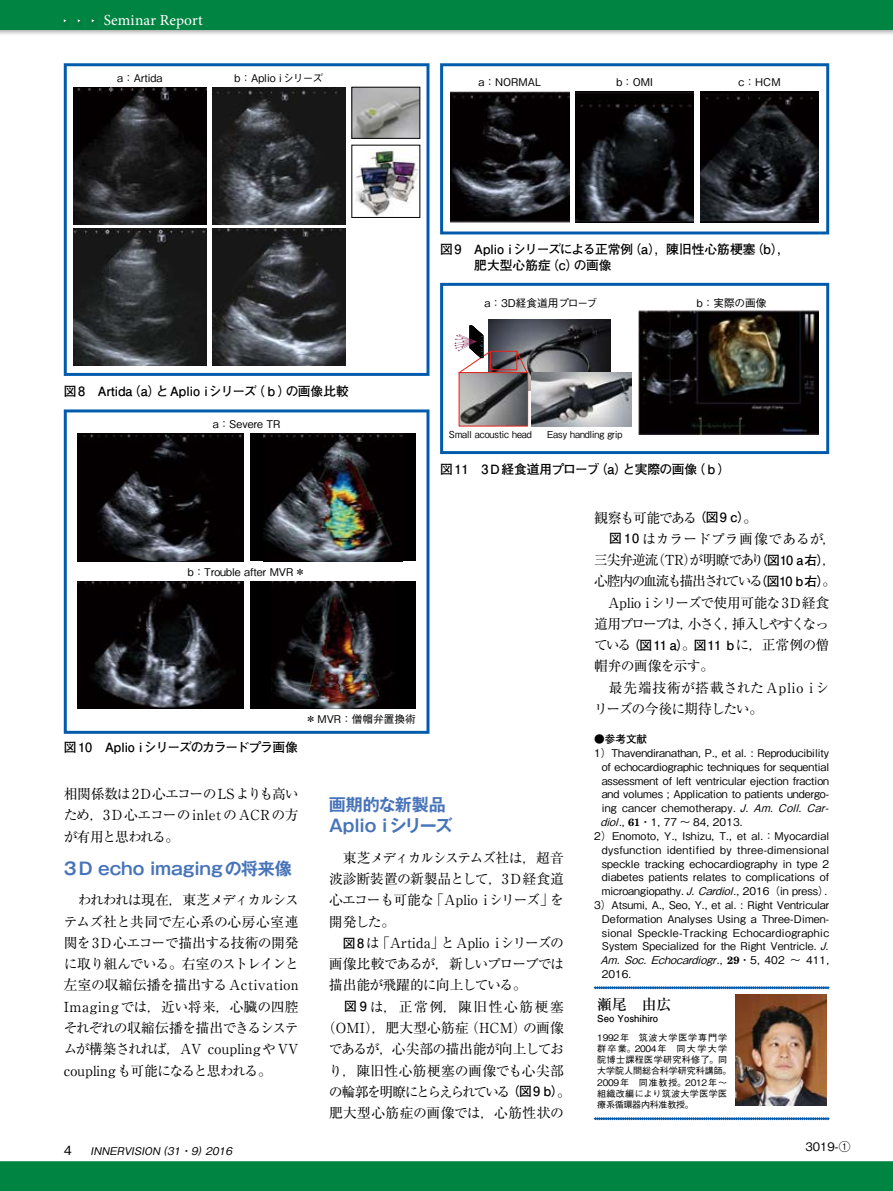
<style>
.page{position:relative;width:893px;height:1191px;background:#fff}
.page>*{position:absolute;margin:0;border:0;box-sizing:border-box;transform-origin:0 0}
.t1{font:700 16.95px/21.3px "Gothic MB101 Pro De";letter-spacing:-.005em;color:#4774b9}
.t2{font:15.45px "Minion Pro";letter-spacing:.01em;color:#fff}
.t3{font:500 14.85px "Ryumin Pro";color:#000}
.t4{font:13.8px/21.3px "Ryumin Pro";letter-spacing:-.04em;color:#000;text-align:justify}
.t5{font:13.8px "Ryumin Pro";letter-spacing:-.08em;color:#000}
.t6{font:13.8px "Ryumin Pro";letter-spacing:.025em;color:#000}
.t7{font:13.8px "Ryumin Pro";letter-spacing:-.06em;color:#000}
.t8{font:13.8px "Ryumin Pro";letter-spacing:-.14em;color:#000}
.t9{font:13.8px "Ryumin Pro";letter-spacing:-.165em;color:#000}
.t10{font:13.8px "Ryumin Pro";letter-spacing:-.13em;color:#000}
.t11{font:13.8px "Ryumin Pro";letter-spacing:.01em;color:#000}
.t12{font:13.8px "Ryumin Pro";letter-spacing:.055em;color:#000}
.t13{font:13.8px "Ryumin Pro";letter-spacing:-.005em;color:#000}
.t14{font:13.8px "Ryumin Pro";letter-spacing:.11em;color:#000}
.t15{font:13.8px "Ryumin Pro";letter-spacing:-.065em;color:#000}
.t16{font:700 12.75px/15.9px "Futo Go B101 Pro";color:#000}
.t17{font:700 12.75px "Futo Go B101 Pro";letter-spacing:-.075em;color:#000}
.t18{font:500 11.7px "Gothic BBB Pro";color:#000}
.t19{font:500 10.65px "Gothic BBB Pro";color:#000}
.t20{font:italic 500 10.65px "Gothic BBB Pro";color:#000}
.t21{font:500 10.65px "Gothic BBB Pro";letter-spacing:.04em;color:#000}
.t22{font:500 10.65px "Gothic BBB Pro";letter-spacing:.02em;color:#000}
.t23{font:500 10.65px "Gothic BBB Pro";letter-spacing:.035em;color:#000}
.t24{font:500 10.65px "Gothic BBB Pro";letter-spacing:.03em;color:#000}
.t25{font:700 10.65px "Futo Go B101 Pro";color:#000}
.t26{font:500 9.6px "Gothic BBB Pro";color:#000;scale:.93 1}
.t27{font:700 9.6px "Futo Go B101 Pro";color:#000}
.t28{font:500 9px/11.1px "Gothic BBB Pro";letter-spacing:.035em;color:#000}
.s1{font-size:14.7px}
.s2{font-style:normal;font-size:12.75px}
.s3{font-style:normal;font-size:11.7px}
.s4{font-family:"Futo Go B101 Pro";font-weight:700;font-size:12.75px}
.s5{font-style:italic}
.s6{font-family:"New Century Schlbk";font-weight:700}
.s7{font-style:normal}
.s8{font-family:"New Century Schlbk";font-weight:700;font-style:normal}
</style>
<div class="page">
<div style="left:0;top:0;width:893px;height:30px;background:#008442"></div>
<div style="left:0;top:1161px;width:893px;height:30px;background:#008442"></div>
<svg style="left:63px;top:19px;width:32px;height:3px"></svg>
<svg style="left:594px;top:986px;width:235px;height:3px"></svg>
<svg style="left:594px;top:1117px;width:235px;height:2px"></svg>
<img style="left:736px;top:995px;width:91px;height:110px">
<svg style="left:440px;top:63px;width:389px;height:171px"></svg>
<img style="left:450px;top:91px;width:119px;height:131px">
<img style="left:575px;top:91px;width:119px;height:131px">
<img style="left:700px;top:91px;width:119px;height:131px">
<img style="left:489px;top:320px;width:122px;height:70px">
<img style="left:461px;top:374px;width:65px;height:50px">
<div style="left:459px;top:372px;width:69px;height:54px;border:1px solid #e7211a"></div>
<div style="left:490px;top:351px;width:27px;height:19px;border:1px solid #e7211a"></div>
<svg style="left:517px;top:351px;width:10px;height:22px"></svg>
<img style="left:532px;top:373px;width:100px;height:53px">
<svg style="left:454px;top:326px;width:37px;height:47px"></svg>
<img style="left:639px;top:311px;width:179px;height:123px">
<div style="left:440px;top:283px;width:389px;height:171px;border:3px solid #005bac"></div>
<svg style="left:64px;top:409px;width:365px;height:325px"></svg>
<img style="left:78px;top:433px;width:165px;height:128px">
<div style="left:250px;top:433px;width:166px;height:128px;background:#000"></div>
<img style="left:263px;top:433px;width:139px;height:128px">
<img style="left:78px;top:581px;width:165px;height:128px">
<div style="left:250px;top:581px;width:166px;height:128px;background:#000"></div>
<img style="left:271px;top:581px;width:123px;height:128px">
<svg style="left:64px;top:63px;width:365px;height:313px"></svg>
<img style="left:73px;top:87px;width:133px;height:137px">
<img style="left:73px;top:229px;width:133px;height:137px">
<img style="left:212px;top:87px;width:133px;height:137px">
<img style="left:212px;top:229px;width:133px;height:137px">
<img style="left:354px;top:89px;width:64px;height:48px">
<div style="left:352px;top:87px;width:68px;height:52px;border:1px solid #000"></div>
<img style="left:354px;top:148px;width:64px;height:68px">
<h2 class="t2" style="left:104px;top:10px;width:101px">Seminar Re<span class="s1">p</span>ort</h2>
<p class="t19" style="left:117px;top:69px;width:47px">a：Artida</p>
<p class="t19" style="left:235px;top:69px;width:90px">b：Aplio iシリーズ</p>
<p class="t16" style="left:64px;top:381px;width:287px">図8　Artida（a）とAplio iシリーズ（ｂ）の画像比較</p>
<p class="t19" style="left:213px;top:415px;width:69px">a：Severe TR</p>
<p class="t19" style="left:478px;top:73px;width:64px">a：NORMAL</p>
<p class="t19" style="left:616px;top:73px;width:38px">b：OMI</p>
<p class="t19" style="left:739px;top:73px;width:43px">c：HCM</p>
<p class="t16" style="left:474px;top:240px;width:317px;text-indent:-34px">図9　Aplio iシリーズによる正常例（a），陳旧性心筋梗塞（b），肥大型心筋症（c）の画像</p>
<p class="t19" style="left:485px;top:294px;width:114px">a：3D経食道用プローブ</p>
<p class="t19" style="left:697px;top:294px;width:71px">b：実際の画像</p>
<p class="t26" style="left:449px;top:427px;width:91px">Small acoustic head</p>
<p class="t26" style="left:547px;top:427px;width:82px">Easy handling grip</p>
<p class="t16" style="left:440px;top:459px;width:292px">図11　3D経食道用プローブ（a）と実際の画像（ｂ）</p>
<p class="t19" style="left:188px;top:563px;width:119px">b：Trouble after MVR＊</p>
<p class="t17" style="left:64px;top:737px;width:236px">図10　Aplio iシリーズのカラードプラ画像</p>
<p class="t19" style="left:305px;top:710px;width:112px">＊MVR：僧帽弁置換術</p>
<p class="t4" style="left:64px;top:782px;width:237px">相関係数は2D心エコーのLSよりも高いため，3D心エコーのinletのACRの方が有用と思われる。</p>
<h1 class="t1" style="left:64px;top:855px;width:230px">3D echo imagingの将来像</h1>
<p class="t4" style="left:64px;top:888px;width:237px">　われわれは現在，東芝メディカルシステムズ社と共同で左心系の心房心室連関を 3 D 心エコーで描出する技術の開発に取り組んでいる。右室のストレインと左室の収縮伝播を描出するActivation Imagingでは，近い将来，心臓の四腔それぞれの収縮伝播を描出できるシステムが構築されれば，AV couplingやVV couplingも可能になると思われる。</p>
<p class="t20" style="left:64px;top:1142px;width:173px"><span class="s2">4</span><span class="s3">　</span> INNERVISION (31・9) 2016</p>
<h1 class="t1" style="left:329px;top:791px;width:125px">画期的な新製品<br>Aplio iシリーズ</h1>
<p class="t4" style="left:329px;top:846px;width:237px">　東芝メディカルシステムズ社は，超音波診断装置の新製品として，3D経食道心エコーも可能な「Aplio i シリーズ」を開発した。</p>
<p class="t4" style="left:329px;top:931px;width:237px;text-indent:14px"><span class="s4">図8</span>は「Artida」とAplio iシリーズの画像比較であるが，新しいプローブでは描出能が飛躍的に向上している。</p>
<p class="t14" style="left:344px;top:995px;width:221px"><span class="s4">図9</span> は，正常例，陳旧性心筋梗塞</p>
<p class="t11" style="left:322px;top:1017px;width:243px">（OMI），肥大型心筋症（HCM）の画像</p>
<p class="t4" style="left:329px;top:1037px;width:237px">であるが，心尖部の描出能が向上してお</p>
<p class="t6" style="left:329px;top:1059px;width:237px">り，陳旧性心筋梗塞の画像でも心尖部</p>
<p class="t9" style="left:329px;top:1080px;width:243px">の輪郭を明瞭にとらえられている<span class="s4">（図 9 b）</span>。</p>
<p class="t6" style="left:329px;top:1102px;width:237px">肥大型心筋症の画像では，心筋性状の</p>
<p class="t5" style="left:594px;top:506px;width:164px">観察も可能である<span class="s4">（図 9 c）</span>。</p>
<p class="t13" style="left:609px;top:528px;width:229px"><span class="s4">図 10</span> はカラードプラ画像であるが，</p>
<p class="t5" style="left:594px;top:549px;width:244px">三尖弁逆流（TR）が明瞭であり<span class="s4">（図10 a右）</span>，</p>
<p class="t8" style="left:594px;top:570px;width:243px">心腔内の血流も描出されている<span class="s4">（図10 b 右）</span>。</p>
<p class="t4" style="left:594px;top:591px;width:236px">　Aplio iシリーズで使用可能な3D経食</p>
<p class="t10" style="left:594px;top:613px;width:237px">道用プローブは，小さく，挿入しやすくなっ</p>
<p class="t7" style="left:594px;top:634px;width:237px">ている<span class="s4">（図11 a）</span>。<span class="s4">図11 ｂ</span>に，正常例の僧</p>
<p class="t7" style="left:594px;top:655px;width:122px">帽弁の画像を示す。</p>
<p class="t12" style="left:594px;top:676px;width:236px">　最先端技術が搭載された Aplio i シ</p>
<p class="t15" style="left:594px;top:698px;width:171px">リーズの今後に期待したい。</p>
<p class="t25" style="left:594px;top:730px;width:54px">●参考文献</p>
<p class="t19" style="left:594px;top:744px;width:236px">1）Thavendiranathan, P., et al. : Reproducibility</p>
<p class="t19" style="left:602px;top:758px;width:229px">of echocardiographic techniques for sequential</p>
<p class="t19" style="left:602px;top:772px;width:229px">assessment of left ventricular ejection fraction</p>
<p class="t19" style="left:602px;top:786px;width:229px">and volumes ; Application to patients undergo-</p>
<p class="t24" style="left:602px;top:799px;width:232px">ing cancer chemotherapy. <span class="s5">J. Am. Coll. Car-</span></p>
<p class="t19" style="left:601px;top:813px;width:143px"><span class="s5">diol</span>., <span class="s6">61</span>・1, 77 〜 84, 2013.</p>
<p class="t22" style="left:594px;top:827px;width:236px">2）Enomoto, Y., Ishizu, T., et al.：Myocardial</p>
<p class="t21" style="left:602px;top:841px;width:229px">dysfunction identified by three-dimensional</p>
<p class="t19" style="left:602px;top:855px;width:229px">speckle tracking echocardiography in type 2</p>
<p class="t19" style="left:602px;top:868px;width:229px">diabetes patients relates to complications of</p>
<p class="t19" style="left:602px;top:882px;width:229px">microangiopathy. <span class="s5">J.Cardiol</span>., 2016（in press）.</p>
<p class="t19" style="left:594px;top:896px;width:236px">3）Atsumi, A., Seo, Y., et al. : Right Ventricular</p>
<p class="t19" style="left:602px;top:910px;width:229px">Deformation Analyses Using a Three-Dimen-</p>
<p class="t23" style="left:602px;top:924px;width:229px">sional Speckle-Tracking Echocardiographic</p>
<p class="t19" style="left:602px;top:938px;width:232px">System Specialized for the Right Ventricle. <span class="s5">J.</span></p>
<p class="t20" style="left:601px;top:951px;width:230px">Am. Soc. Echocardiogr<span class="s7">. ,</span> <span class="s8">2 9</span> <span class="s7">・ 5 , 4 0 2 〜 4 1 1 ,</span></p>
<p class="t19" style="left:602px;top:965px;width:31px">2016.</p>
<h3 class="t3" style="left:597px;top:992px;width:76px">瀬尾　由広</h3>
<p class="t27" style="left:597px;top:1010px;width:62px">Seo Yoshihiro</p>
<p class="t28" style="left:597px;top:1031px;width:136px">1992年　筑波大学医学専門学群卒業。2004年　同大学大学院博士課程医学研究科修了。同大学院人間総合科学研究科講師。<br>2009年　同准教授。2012年〜組織改編により筑波大学医学医療系循環器内科准教授。</p>
<p class="t18" style="left:805px;top:1137px;width:46px">3019-①</p>
</div>
